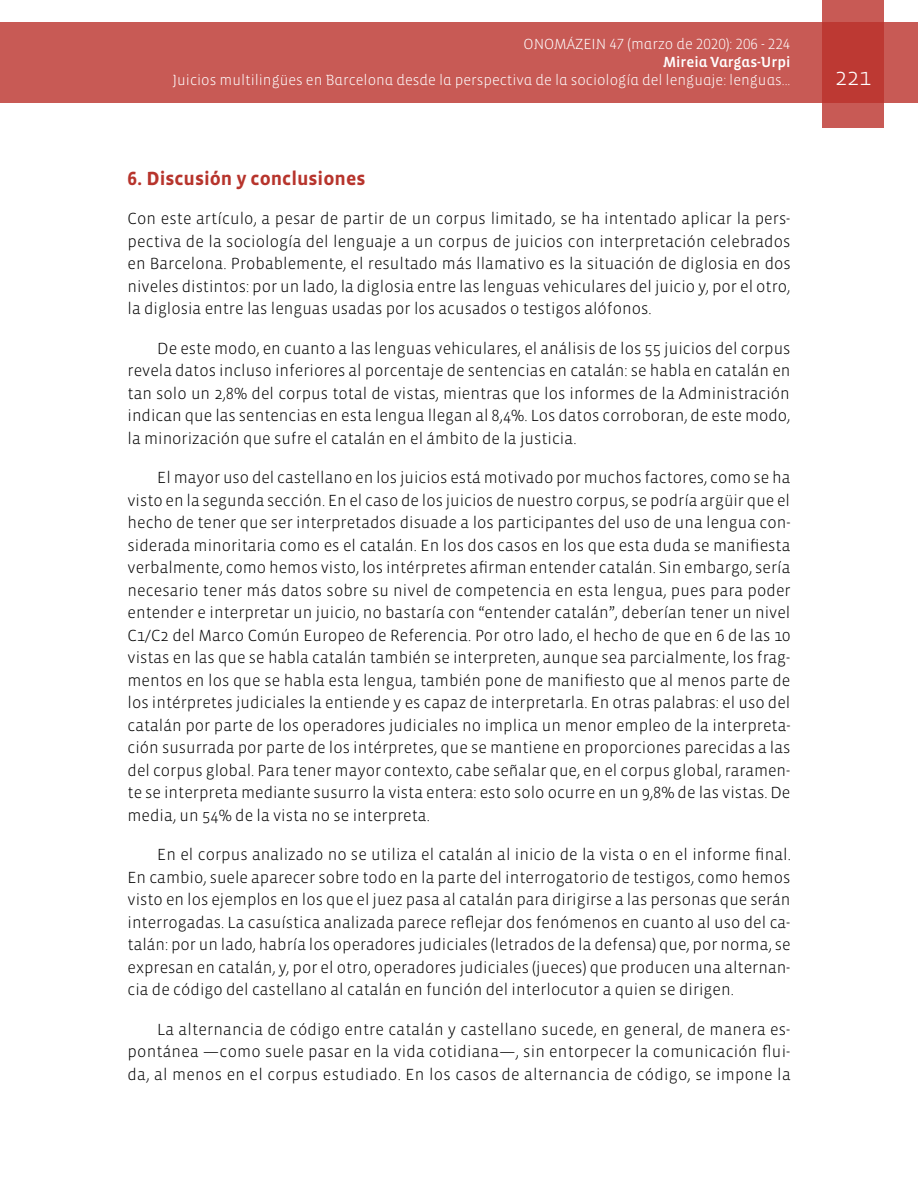
<style>
.page{position:relative;width:918px;height:1188px;background:#fff}
.page>*{position:absolute;margin:0;border:0;box-sizing:border-box;transform-origin:0 0}
.t1{font:300 24px "Vista Sans";color:#fff}
.t2{font:700 19.5px "Vista Sans";color:#b7342c}
.t3{font:300 16.5px/22.5px "Vista Sans";color:#000;text-align:justify}
.t4{font:300 15px "Vista Sans Alt";color:#fff}
.t5{font:15px "Vista Sans Alt Med";color:#fff}
</style>
<div class="page">
<div style="left:0;top:23px;width:918px;height:80px;background:#c85a55"></div>
<svg style="left:822px;top:0;width:62px;height:128px;background:#c1453f"></svg>
<p class="t4" style="left:524px;top:37px;width:268px">ONOMÁZEIN 47 (marzo de 2020): 206 - 224</p>
<p class="t5" style="left:663px;top:55px;width:129px">Mireia Vargas-Urpi</p>
<p class="t4" style="left:173px;top:73px;width:619px">Juicios multilingües en Barcelona desde la perspectiva de la sociología del lenguaje: lenguas...</p>
<h1 class="t1" style="left:835px;top:65px;width:37px">221</h1>
<p class="t2" style="left:128px;top:168px;width:239px">6. Discusión y conclusiones</p>
<p class="t3" style="left:128px;top:208px;width:665px">Con este artículo, a pesar de partir de un corpus limitado, se ha intentado aplicar la pers&shy;pectiva de la sociología del lenguaje a un corpus de juicios con interpretación celebrados en Barcelona. Probablemente, el resultado más llamativo es la situación de diglosia en dos niveles distintos: por un lado, la diglosia entre las lenguas vehiculares del juicio y, por el otro, la diglosia entre las lenguas usadas por los acusados o testigos alófonos.</p>
<p class="t3" style="left:128px;top:337px;width:664px;text-indent:30px">De este modo, en cuanto a las lenguas vehiculares, el análisis de los 55 juicios del corpus revela datos incluso inferiores al porcentaje de sentencias en catalán: se habla en catalán en tan solo un 2,8% del corpus total de vistas, mientras que los informes de la Administración indican que las sentencias en esta lengua llegan al 8,4%. Los datos corroboran, de este modo, la minorización que sufre el catalán en el ámbito de la justicia.</p>
<p class="t3" style="left:128px;top:467px;width:665px;text-indent:30px">El mayor uso del castellano en los juicios está motivado por muchos factores, como se ha visto en la segunda sección. En el caso de los juicios de nuestro corpus, se podría argüir que el hecho de tener que ser interpretados disuade a los participantes del uso de una lengua con&shy;siderada minoritaria como es el catalán. En los dos casos en los que esta duda se manifiesta verbalmente, como hemos visto, los intérpretes afirman entender catalán. Sin embargo, sería necesario tener más datos sobre su nivel de competencia en esta lengua, pues para poder entender e interpretar un juicio, no bastaría con “entender catalán”, deberían tener un nivel C1/C2 del Marco Común Europeo de Referencia. Por otro lado, el hecho de que en 6 de las 10 vistas en las que se habla catalán también se interpreten, aunque sea parcialmente, los frag&shy;mentos en los que se habla esta lengua, también pone de manifiesto que al menos parte de los intérpretes judiciales la entiende y es capaz de interpretarla. En otras palabras: el uso del catalán por parte de los operadores judiciales no implica un menor empleo de la interpreta&shy;ción susurrada por parte de los intérpretes, que se mantiene en proporciones parecidas a las del corpus global. Para tener mayor contexto, cabe señalar que, en el corpus global, raramen&shy;te se interpreta mediante susurro la vista entera: esto solo ocurre en un 9,8% de las vistas. De media, un 54% de la vista no se interpreta.</p>
<p class="t3" style="left:128px;top:844px;width:665px;text-indent:30px">En el corpus analizado no se utiliza el catalán al inicio de la vista o en el informe final.<br>En cambio, suele aparecer sobre todo en la parte del interrogatorio de testigos, como hemos visto en los ejemplos en los que el juez pasa al catalán para dirigirse a las personas que serán interrogadas. La casuística analizada parece reflejar dos fenómenos en cuanto al uso del ca&shy;talán: por un lado, habría los operadores judiciales (letrados de la defensa) que, por norma, se expresan en catalán, y, por el otro, operadores judiciales (jueces) que producen una alternan&shy;cia de código del castellano al catalán en función del interlocutor a quien se dirigen.</p>
<p class="t3" style="left:128px;top:1018px;width:665px;text-indent:30px">La alternancia de código entre catalán y castellano sucede, en general, de manera es&shy;pontánea —como suele pasar en la vida cotidiana—, sin entorpecer la comunicación flui&shy;da, al menos en el corpus estudiado. En los casos de alternancia de código, se impone la</p>
</div>
